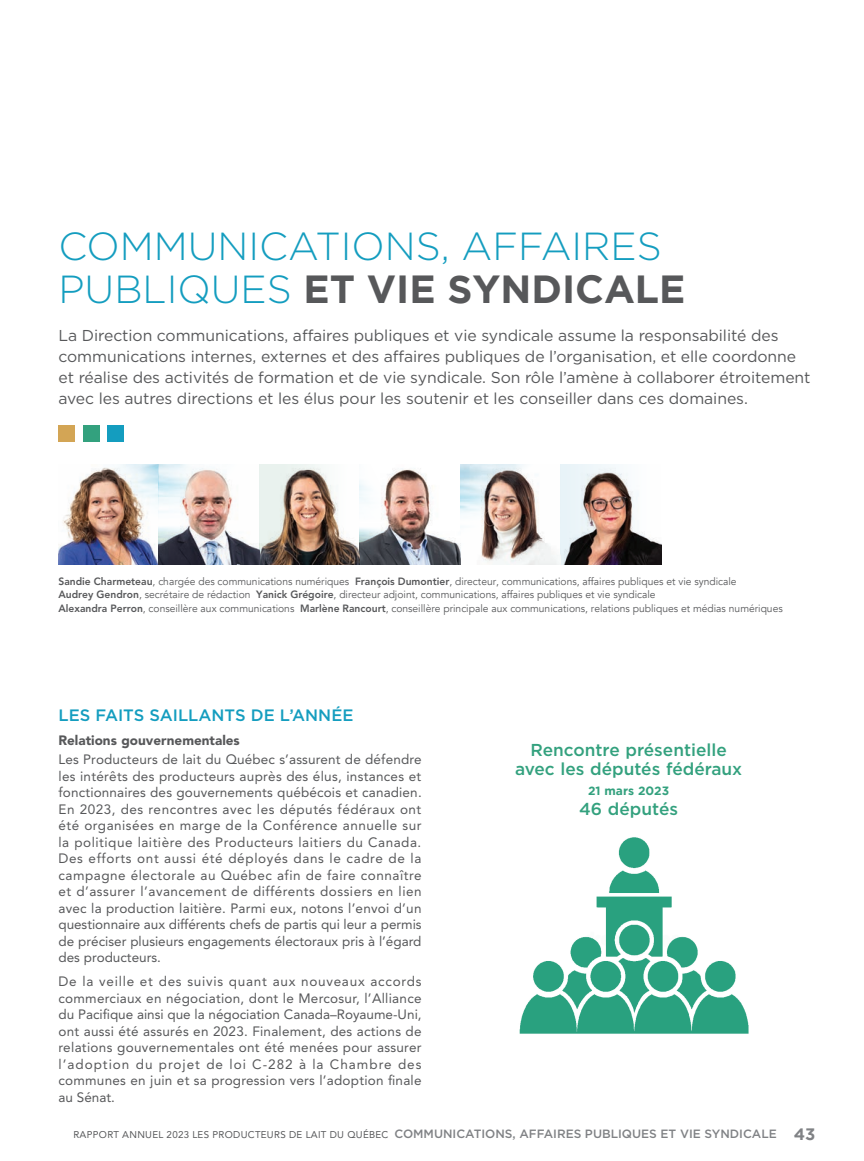
<style>
.page{position:relative;width:864px;height:1161px;background:#fff}
.page>*{position:absolute;margin:0;border:0;box-sizing:border-box;transform-origin:0 0}
._23-titre_section{font:300 39.15px/43px "Gotham";color:#149dbf}
._22-infographie_bleu{font:500 17.25px/18.8px "Gotham";color:#33a17e;text-align:center}
._23-Faits_saillants{font:500 16.5px "Gotham";color:#149dbf}
._23-INTRO{font:15.75px/21px "Gotham";letter-spacing:-.005em;color:#57585a}
._23-texte_courant{font:13.5px/16.5px "Avenir";color:#57585a;text-align:justify}
._23-ST{font:900 13.5px "Avenir";color:#57585a}
.t1{font:500 12px "Gotham";color:#808285}
._22-infographie_bleu-2{font:700 12px "Gotham";color:#33a17e}
._23-employés{font:10.5px/13.5px "Avenir";color:#57585a}
.s1{font-weight:700;color:#57585a}
.s2{font-weight:800}
.s3{font-family:"Avenir";font-weight:400;font-size:9.75px;color:#57585a}
.s4{font-weight:700;font-size:16.5px}
</style>
<div class="page">
<div style="left:58px;top:426px;width:17px;height:16px;background:#d3a555"></div>
<div style="left:83px;top:426px;width:16px;height:16px;background:#33a17e"></div>
<div style="left:107px;top:426px;width:17px;height:16px;background:#149dbf"></div>
<img style="left:58px;top:464px;width:603px;height:101px">
<img style="left:159px;top:464px;width:301px;height:101px">
<img style="left:519px;top:837px;width:230px;height:197px">
<p class="_23-titre_section" style="left:58px;top:224px;width:628px">COMMUNICATIONS, AFFAIRES<br>PUBLIQUES <span class="s1">ET VIE SYNDICALE</span></p>
<p class="_23-INTRO" style="left:58px;top:325px;width:754px">La Direction communications, affaires publiques et vie syndicale assume la responsabilité des communications internes, externes et des affaires publiques de l’organisation, et elle coordonne et réalise des activités de formation et de vie syndicale. Son rôle l’amène à collaborer étroitement avec les autres directions et les élus pour les soutenir et les conseiller dans ces domaines.</p>
<p class="_23-employés" style="left:58px;top:574px;width:726px"><span class="s2">Sandie Charmeteau</span>, chargée des communications numériques <span class="s2">François Dumontier</span>, directeur, communications, affaires publiques et vie syndicale<br><span class="s2">Audrey Gendron</span>, secrétaire de rédaction <span class="s2">Yanick Grégoire</span>, directeur adjoint, communications, affaires publiques et vie syndicale<br><span class="s2">Alexandra Perron</span>, conseillère aux communications <span class="s2">Marlène Rancourt</span>, conseillère principale aux communications, relations publiques et médias numériques</p>
<p class="_23-Faits_saillants" style="left:58px;top:705px;width:296px">LES FAITS SAILLANTS DE L’ANNÉE</p>
<p class="_23-ST" style="left:58px;top:732px;width:183px">Relations gouvernementales</p>
<p class="_23-texte_courant" style="left:58px;top:752px;width:365px">Les Producteurs de lait du Québec s’assurent de défendre les intérêts des producteurs auprès des élus, instances et fonctionnaires des gouvernements québécois et canadien.<br>En 2023, des rencontres avec les députés fédéraux ont été organisées en marge de la Conférence annuelle sur la politique laitière des Producteurs laitiers du Canada.<br>Des efforts ont aussi été déployés dans le cadre de la campagne électorale au Québec afin de faire connaître et d’assurer l’avancement de différents dossiers en lien avec la production laitière. Parmi eux, notons l’envoi d’un questionnaire aux différents chefs de partis qui leur a permis de préciser plusieurs engagements électoraux pris à l’égard des producteurs.</p>
<p class="_23-texte_courant" style="left:58px;top:973px;width:365px">De la veille et des suivis quant aux nouveaux accords commerciaux en négociation, dont le Mercosur, l’Alliance du Pacifique ainsi que la négociation Canada–Royaume-Uni, ont aussi été assurés en 2023. Finalement, des actions de relations gouvernementales ont été menées pour assurer l’adoption du projet de loi C-282 à la Chambre des communes en juin et sa progression vers l’adoption finale au Sénat.</p>
<p class="_22-infographie_bleu" style="left:515px;top:741px;width:229px">Rencontre présentielle avec les députés fédéraux</p>
<p class="_22-infographie_bleu-2" style="left:588px;top:784px;width:83px">21 mars 2023</p>
<p class="_22-infographie_bleu" style="left:579px;top:799px;width:100px">46 députés</p>
<p class="t1" style="left:73px;top:1126px;width:744px"><span class="s3">RAPPORT ANNUEL 2023 LES PRODUCTEURS DE LAIT DU QUÉBEC</span> COMMUNICATIONS, AFFAIRES PUBLIQUES ET VIE SYNDICALE <span class="s4">43</span></p>
</div>
